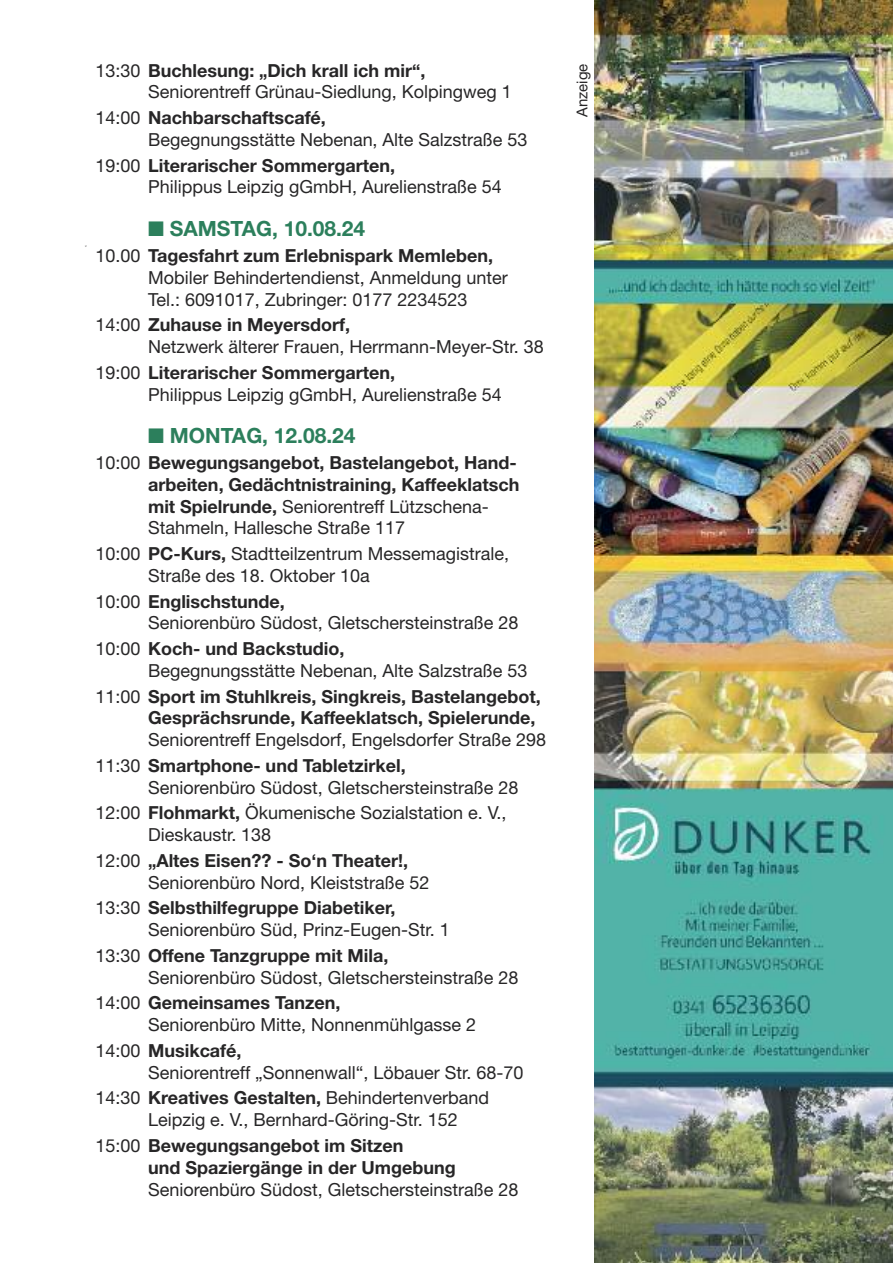
<style>
.page{position:relative;width:893px;height:1263px;background:#fff}
.page>*{position:absolute;margin:0;border:0;box-sizing:border-box;transform-origin:0 0}
.t1{font:700 21px "Helvetica Neue";color:#2c7f5c}
.t2{font:18px/21.9px "Helvetica Neue";color:#272627}
.t3{font:700 18px/21.9px "Helvetica Neue";color:#272627}
.t4{font:15px "Helvetica Neue";color:#272627}
.s1{font-weight:700}
.s2{font-weight:400}
</style>
<div class="page">
<img style="left:595px;top:0;width:298px;height:1263px">
<p class="t2" style="left:148px;top:61px;width:365px;text-indent:-53px">13:30 <span class="s1">Buchlesung: „Dich krall ich mir“,<br></span>Seniorentreff Grünau-Siedlung, Kolpingweg 1</p>
<p class="t2" style="left:148px;top:109px;width:381px;text-indent:-53px">14:00 <span class="s1">Nachbarschaftscafé,<br></span>Begegnungsstätte Nebenan, Alte Salzstraße 53</p>
<p class="t2" style="left:148px;top:156px;width:355px;text-indent:-53px">19:00 <span class="s1">Literarischer Sommergarten,<br></span>Philippus Leipzig gGmbH, Aurelienstraße 54</p>
<p class="t1" style="left:148px;top:221px;width:219px">■ SAMSTAG, 10.08.24</p>
<p class="t2" style="left:148px;top:246px;width:361px;text-indent:-53px">10.00 <span class="s1">Tagesfahrt zum Erlebnispark Memleben,<br></span>Mobiler Behindertendienst, Anmeldung unter<br>Tel.: 6091017, Zubringer: 0177 2234523</p>
<p class="t2" style="left:148px;top:316px;width:397px;text-indent:-53px">14:00 <span class="s1">Zuhause in Meyersdorf,<br></span>Netzwerk älterer Frauen, Herrmann-Meyer-Str. 38</p>
<p class="t2" style="left:148px;top:363px;width:355px;text-indent:-53px">19:00 <span class="s1">Literarischer Sommergarten,<br></span>Philippus Leipzig gGmbH, Aurelienstraße 54</p>
<p class="t1" style="left:148px;top:428px;width:209px">■ MONTAG, 12.08.24</p>
<p class="t3" style="left:148px;top:453px;width:373px;text-indent:-53px"><span class="s2">10:00</span> Bewegungsangebot, Bastelangebot, Hand&shy;arbeiten, Gedächtnistraining, Kaffeeklatsch mit Spielrunde, <span class="s2">Seniorentreff Lützschena-Stahmeln, Hallesche Straße 117</span></p>
<p class="t2" style="left:148px;top:544px;width:363px;text-indent:-53px">10:00 <span class="s1">PC-Kurs,</span> Stadtteilzentrum Messemagistrale,<br>Straße des 18. Oktober 10a</p>
<p class="t2" style="left:148px;top:592px;width:372px;text-indent:-53px">10:00 <span class="s1">Englischstunde,<br></span>Seniorenbüro Südost, Gletschersteinstraße 28</p>
<p class="t2" style="left:148px;top:639px;width:381px;text-indent:-53px">10:00 <span class="s1">Koch- und Backstudio,<br></span>Begegnungsstätte Nebenan, Alte Salzstraße 53</p>
<p class="t3" style="left:95px;top:687px;width:447px;text-align:right"><span class="s2">11:00</span> Sport im Stuhlkreis, Singkreis, Bastelangebot,<br>Gesprächsrunde, Kaffeeklatsch, Spielerunde,</p>
<p class="t2" style="left:95px;top:729px;width:452px;line-height:25.7px;text-indent:53px">Seniorentreff Engelsdorf, Engelsdorfer Straße 298<br>11:30 <span class="s1">Smartphone- und Tabletzirkel,</span></p>
<p class="t2" style="left:95px;top:776px;width:425px;line-height:25.7px;text-indent:53px">Seniorenbüro Südost, Gletschersteinstraße 28<br>12:00 <span class="s1">Flohmarkt,</span> Ökumenische Sozialstation e. V.,</p>
<p class="t3" style="left:95px;top:824px;width:314px;line-height:25.7px;text-indent:53px"><span class="s2">Dieskaustr. 138<br>12:00</span> „Altes Eisen?? - So‘n Theater!,</p>
<p class="t2" style="left:95px;top:871px;width:336px;line-height:25.7px;text-indent:53px">Seniorenbüro Nord, Kleiststraße 52<br>13:30 <span class="s1">Selbsthilfegruppe Diabetiker,</span></p>
<p class="t2" style="left:95px;top:919px;width:356px;line-height:25.7px;text-indent:53px">Seniorenbüro Süd, Prinz-Eugen-Str. 1<br>13:30 <span class="s1">Offene Tanzgruppe mit Mila,</span></p>
<p class="t2" style="left:95px;top:966px;width:425px;line-height:25.7px;text-indent:53px">Seniorenbüro Südost, Gletschersteinstraße 28<br>14:00 <span class="s1">Gemeinsames Tanzen,</span></p>
<p class="t2" style="left:95px;top:1014px;width:382px;line-height:25.7px;text-indent:53px">Seniorenbüro Mitte, Nonnenmühlgasse 2<br>14:00 <span class="s1">Musikcafé,</span></p>
<p class="t2" style="left:95px;top:1061px;width:429px;line-height:25.7px;text-indent:53px">Seniorentreff „Sonnenwall“, Löbauer Str. 68-70<br>14:30 <span class="s1">Kreatives Gestalten,</span> Behindertenverband</p>
<p class="t2" style="left:95px;top:1109px;width:364px;line-height:25.7px;text-indent:53px">Leipzig e. V., Bernhard-Göring-Str. 152<br>15:00 <span class="s1">Bewegungsangebot im Sitzen</span></p>
<p class="t3" style="left:148px;top:1158px;width:309px">und Spaziergänge in der Umgebung</p>
<p class="t2" style="left:148px;top:1180px;width:372px">Seniorenbüro Südost, Gletschersteinstraße 28</p>
<p class="t4" style="left:577px;top:117px;width:55px;rotate:-90deg">Anzeige</p>
</div>
